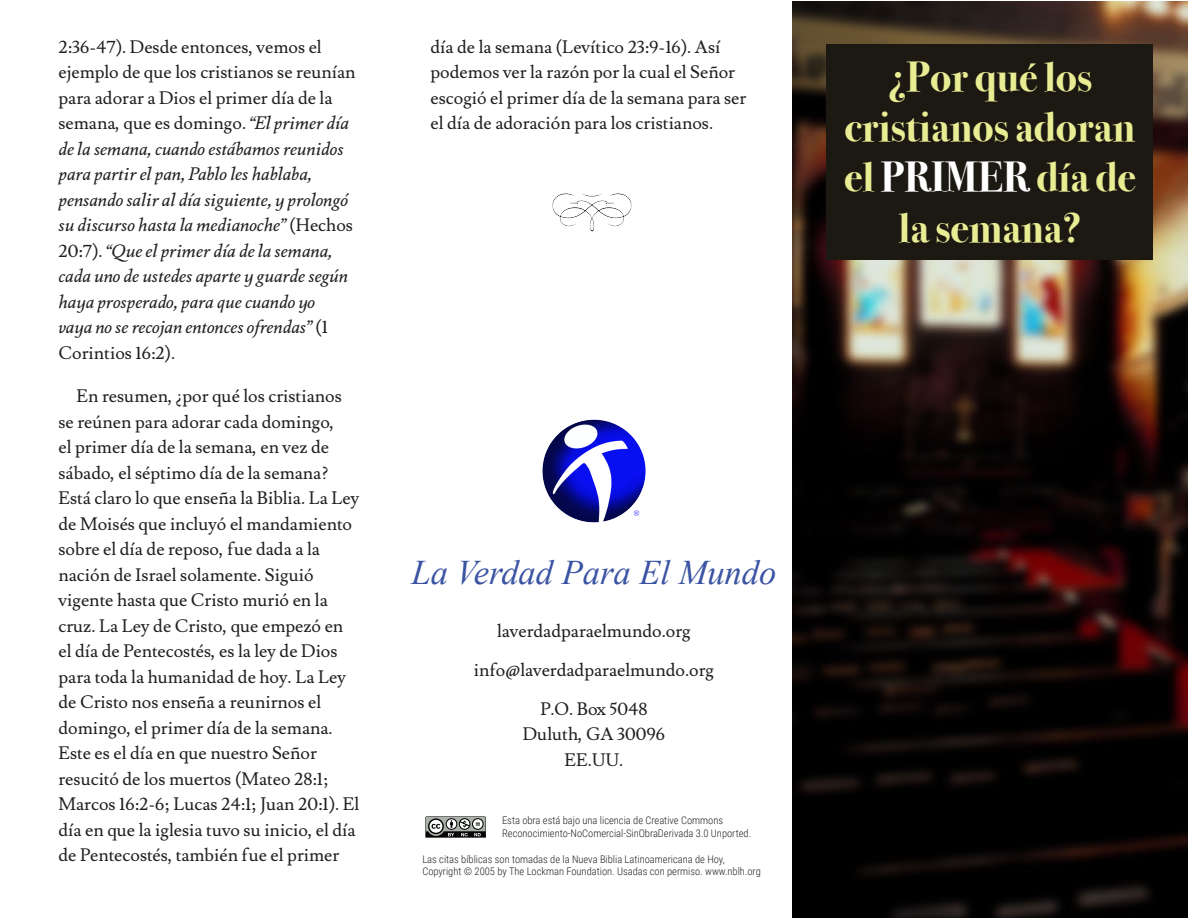
<style>
.page{position:relative;width:1188px;height:918px;background:#fff}
.page>*{position:absolute;margin:0;border:0;box-sizing:border-box;transform-origin:0 0}
.t1{font:700 42px/50.4px "Bodoni Svty Two ITCTT";color:#e8ec93;text-align:center}
.t2{font:italic 34.5px "Times New Roman";color:#3a53a3}
.tractText{font:18px/25.5px "Lusitana";color:#231f20}
.tractText-2{font:italic 18px/25.5px "Lusitana";color:#231f20}
.t3{font:300 10.5px/12.6px "Roboto Condensed";color:#231f20}
.s1{font-style:normal}
.s2{color:#fff}
</style>
<div class="page">
<img style="left:792px;top:1px;width:396px;height:917px">
<div style="left:826px;top:44px;width:328px;height:215px;background:#1c1913"></div>
<img style="left:542px;top:419px;width:104px;height:104px">
<svg style="left:425px;top:816px;width:61px;height:22px"></svg>
<img style="left:552px;top:193px;width:80px;height:38px">
<p class="tractText-2" style="left:58px;top:35px;width:299px"><span class="s1">2:36-47). Desde entonces, vemos el ejemplo de que los cristianos se reunían para adorar a Dios el primer día de la semana, que es domingo.</span> “El primer día de la semana, cuando estábamos reunidos para partir el pan, Pablo les hablaba, pensando salir al día siguiente, y prolongó su discurso hasta la medianoche” <span class="s1">(Hechos 20:7).</span> “Que el primer día de la semana, cada uno de ustedes aparte y guarde según haya prosperado, para que cuando yo<br>vaya no se recojan entonces ofrendas” <span class="s1">(1<br>Corintios 16:2).</span></p>
<p class="tractText" style="left:58px;top:384px;width:302px;text-indent:18px">En resumen, ¿por qué los cristianos se reúnen para adorar cada domingo,<br>el primer día de la semana, en vez de sábado, el séptimo día de la semana?<br>Está claro lo que enseña la Biblia. La Ley de Moisés que incluyó el mandamiento sobre el día de reposo, fue dada a la nación de Israel solamente. Siguió vigente hasta que Cristo murió en la cruz. La Ley de Cristo, que empezó en el día de Pentecostés, es la ley de Dios para toda la humanidad de hoy. La Ley de Cristo nos enseña a reunirnos el domingo, el primer día de la semana.<br>Este es el día en que nuestro Señor resucitó de los muertos (Mateo 28:1; Marcos 16:2-6; Lucas 24:1; Juan 20:1). El día en que la iglesia tuvo su inicio, el día de Pentecostés, también fue el primer</p>
<p class="tractText" style="left:430px;top:35px;width:317px">día de la semana (Levítico 23:9-16). Así podemos ver la razón por la cual el Señor escogió el primer día de la semana para ser el día de adoración para los cristianos.</p>
<p class="t2" style="left:412px;top:549px;width:366px">La Verdad Para El Mundo</p>
<p class="tractText" style="left:497px;top:618px;width:195px">laverdadparaelmundo.org</p>
<p class="tractText" style="left:474px;top:657px;width:242px">info@laverdadparaelmundo.org</p>
<p class="tractText" style="left:540px;top:696px;width:109px">P.O. Box 5048</p>
<p class="tractText" style="left:523px;top:722px;width:144px">Duluth, GA 30096</p>
<p class="tractText" style="left:565px;top:747px;width:60px">EE.UU.</p>
<p class="t3" style="left:502px;top:814px;width:251px">Esta obra está bajo una licencia de Creative Commons<br>Reconocimiento-NoComercial-SinObraDerivada 3.0 Unported.</p>
<p class="t3" style="left:422px;top:852px;width:340px">Las citas bíblicas son tomadas de la Nueva Biblia Latinoamericana de Hoy,<br>Copyright © 2005 by The Lockman Foundation. Usadas con permiso. www.nblh.org</p>
<p class="t1" style="left:844px;top:48px;width:293px">¿Por qué los cristianos adoran el <span class="s2">PRIMER</span> día de la semana?</p>
</div>
